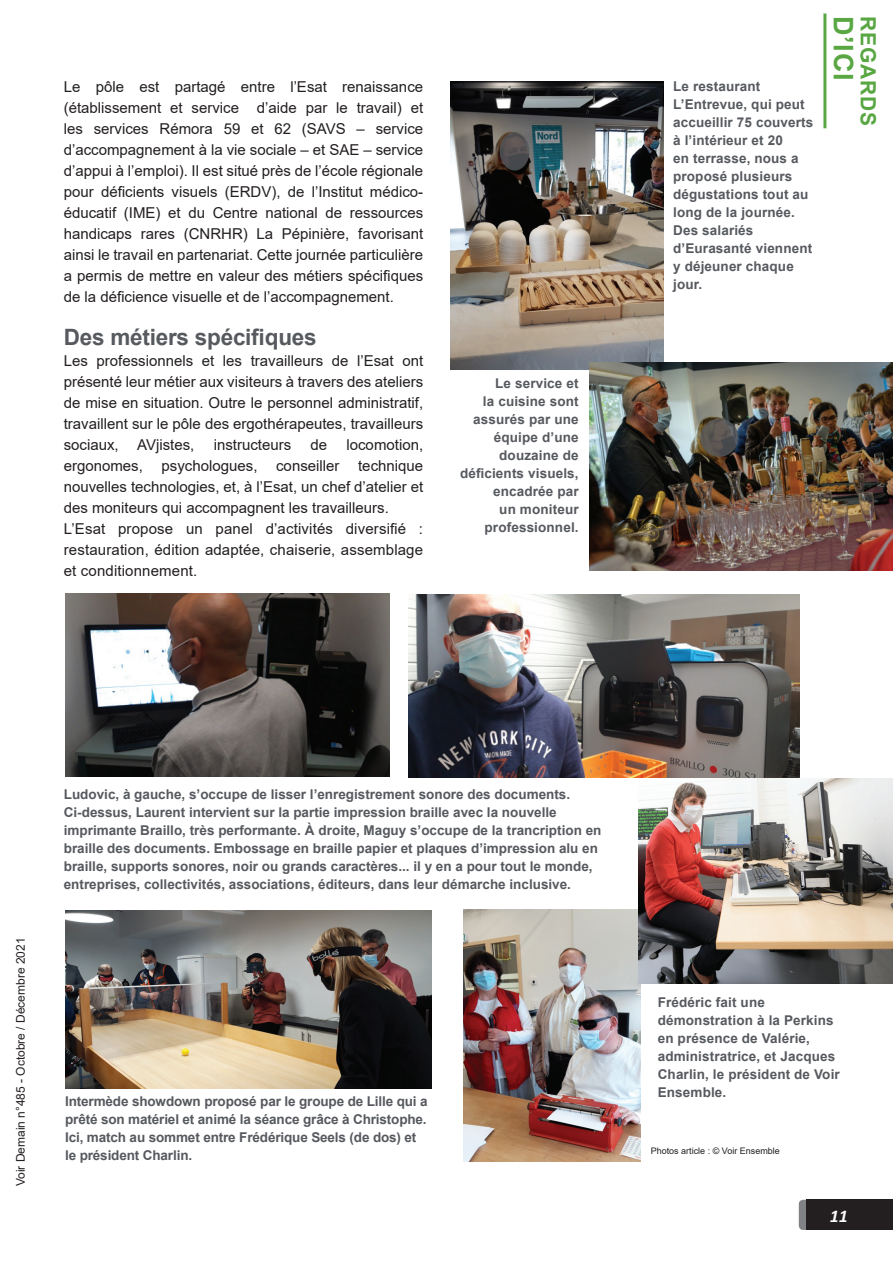
<style>
.page{position:relative;width:893px;height:1263px;background:#fff}
.page>*{position:absolute;margin:0;border:0;box-sizing:border-box;transform-origin:0 0}
.t1{font:700 27px "Arial";color:#59a743}
.t2{font:700 22.5px "Arial";letter-spacing:-.01em;color:#56595e}
.t3{font:700 21px "Arial";letter-spacing:.035em;color:#59a743}
.t4{font:italic 700 18px "Calibri";color:#fff}
.t5{font:15px/21px "Arial";color:#231f20;text-align:justify}
.t6{font:700 13.5px/18px "Arial";color:#56595e}
.t7{font:12px "Arial";color:#231f20}
.t8{font:9px "Arial";color:#231f20}
</style>
<div class="page">
<svg style="left:799px;top:1200px;width:7px;height:30px"></svg>
<div style="left:806px;top:1200px;width:87px;height:30px;background:#231f20"></div>
<hr style="left:823px;top:14px;width:3px;height:114px;background:#59a743">
<img style="left:450px;top:81px;width:214px;height:289px">
<img style="left:590px;top:362px;width:303px;height:209px">
<img style="left:66px;top:593px;width:324px;height:183px">
<img style="left:463px;top:910px;width:178px;height:251px">
<img style="left:66px;top:910px;width:365px;height:178px">
<img style="left:639px;top:778px;width:254px;height:205px">
<img style="left:408px;top:594px;width:392px;height:183px">
<svg style="left:500px;top:132px;width:29px;height:39px"></svg>
<svg style="left:700px;top:419px;width:38px;height:38px"></svg>
<p class="t5" style="left:64px;top:76px;width:361px">Le pôle est partagé entre l’Esat renaissance (établissement et service d’aide par le travail) et les services Rémora 59 et 62 (SAVS – service d’accompagnement à la vie sociale – et SAE – service d’appui à l’emploi). Il est situé près de l’école régionale pour déficients visuels (ERDV), de l’Institut médico&shy;éducatif (IME) et du Centre national de ressources handicaps rares (CNRHR) La Pépinière, favorisant ainsi le travail en partenariat. Cette journée particulière a permis de mettre en valeur des métiers spécifiques de la déficience visuelle et de l’accompagnement.</p>
<h2 class="t2" style="left:64px;top:322px;width:254px">Des métiers spécifiques</h2>
<p class="t5" style="left:64px;top:351px;width:361px">Les professionnels et les travailleurs de l’Esat ont présenté leur métier aux visiteurs à travers des ateliers de mise en situation. Outre le personnel administratif, travaillent sur le pôle des ergothérapeutes, travailleurs sociaux, AVjistes,</p>
<p class="t5" style="left:64px;top:435px;width:361px;text-align:left;text-indent:283px">locomotion, ergonomes, psychologues, conseiller technique nouvelles technologies, et, à l’Esat, un chef d’atelier et des moniteurs qui accompagnent les travailleurs.<br>L’Esat propose un panel d’activités diversifié : restauration, édition adaptée, chaiserie, assemblage et conditionnement.</p>
<p class="t5" style="left:214px;top:435px;width:79px">instructeurs</p>
<p class="t5" style="left:311px;top:435px;width:18px">de</p>
<p class="t6" style="left:460px;top:374px;width:120px;text-align:right">Le service et<br>la cuisine sont assurés par une équipe d’une douzaine de déficients visuels, encadrée par<br>un moniteur professionnel.</p>
<p class="t6" style="left:673px;top:77px;width:142px">Le restaurant<br>L’Entrevue, qui peut accueillir 75 couverts à l’intérieur et 20<br>en terrasse, nous a proposé plusieurs dégustations tout au long de la journée.<br>Des salariés d’Eurasanté viennent y déjeuner chaque jour.</p>
<h1 class="t1" style="left:862px;top:16px;width:66px;rotate:90deg">d’ici</h1>
<h3 class="t3" style="left:883px;top:16px;width:111px;rotate:90deg">regards</h3>
<p class="t7" style="left:12px;top:1186px;width:250px;rotate:-90deg">Voir Demain n°485 - Octobre / Décembre 2021</p>
<p class="t6" style="left:64px;top:785px;width:539px">Ludovic, à gauche, s’occupe de lisser l’enregistrement sonore des documents.<br>Ci-dessus, Laurent intervient sur la partie impression braille avec la nouvelle imprimante Braillo, très performante. à droite, Maguy s’occupe de la trancription en braille des documents. Embossage en braille papier et plaques d’impression alu en braille, supports sonores, noir ou grands caractères... il y en a pour tout le monde, entreprises, collectivités, associations, éditeurs, dans leur démarche inclusive.</p>
<p class="t6" style="left:65px;top:1092px;width:364px">Intermède showdown proposé par le groupe de Lille qui a prêté son matériel et animé la séance grâce à Christophe.<br>Ici, match au sommet entre Frédérique Seels (de dos) et le président Charlin.</p>
<p class="t6" style="left:658px;top:993px;width:184px">Frédéric fait une démonstration à la Perkins en présence de Valérie, administratrice, et Jacques<br>Charlin, le président de Voir<br>Ensemble.</p>
<p class="t8" style="left:651px;top:1145px;width:131px">Photos article : © Voir Ensemble</p>
<h3 class="t4" style="left:830px;top:1203px;width:20px">11</h3>
</div>
